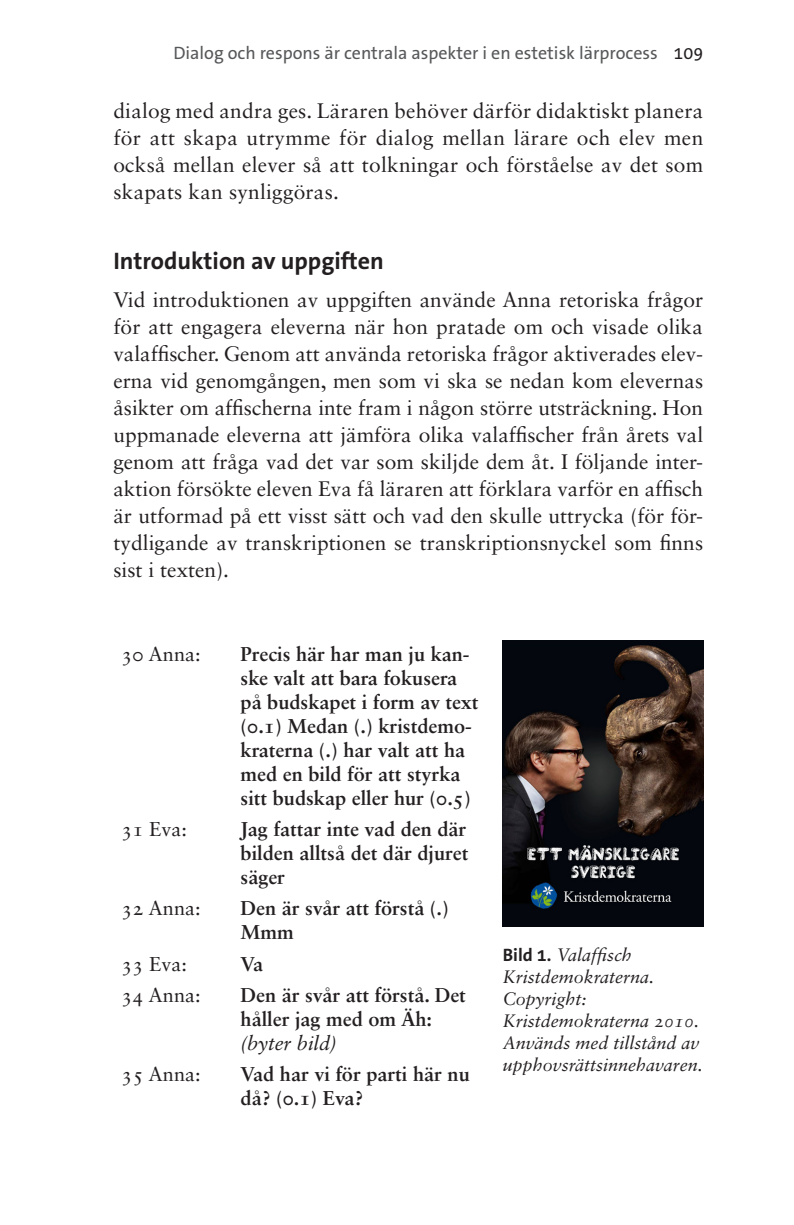
<style>
.page{position:relative;width:794px;height:1225px;background:#fff}
.page>*{position:absolute;margin:0;border:0;box-sizing:border-box;transform-origin:0 0}
.Subheading_level_2{font:700 24px "The Sans B W7";color:#231f20}
.Main_text_-_no_inden{font:21px/27px "Sabon LT Std";letter-spacing:.005em;color:#231f20;text-align:justify}
.Table_main_text_left{font:700 20px/24px "Sabon LT Std";color:#231f20}
.Table_main_text_left-2{font:20px "Sabon LT Std";color:#231f20}
.t1{font:italic 18px/22px "Sabon LT Std";color:#231f20}
.t2{font:18px "The Sans B W5 Plain";color:#57585a}
.s1{color:#231f20}
.s2{font-weight:400;font-style:italic}
.s3{font-family:"The Sans B W7";font-weight:700;font-style:normal}
</style>
<div class="page">
<img style="left:503px;top:640px;width:200px;height:286px">
<p class="t2" style="left:173px;top:41px;width:531px">Dialog och respons är centrala aspekter i en estetisk lärprocess <span class="s1">109</span></p>
<p class="Main_text_-_no_inden" style="left:113px;top:97px;width:591px">dialog med andra ges. Läraren behöver därför didaktiskt planera för att skapa utrymme för dialog mellan lärare och elev men också mellan elever så att tolkningar och förståelse av det som skapats kan synliggöras.</p>
<p class="Subheading_level_2" style="left:113px;top:246px;width:272px">Introduktion av uppgiften</p>
<p class="Main_text_-_no_inden" style="left:113px;top:286px;width:591px">Vid introduktionen av uppgiften använde Anna retoriska frågor för att engagera eleverna när hon pratade om och visade olika valaffischer. Genom att använda retoriska frågor aktiverades elev&shy;erna vid genomgången, men som vi ska se nedan kom elevernas åsikter om affischerna inte fram i någon större utsträckning. Hon uppmanade eleverna att jämföra olika valaffischer från årets val genom att fråga vad det var som skiljde dem åt. I följande inter&shy;aktion försökte eleven Eva få läraren att förklara varför en affisch är utformad på ett visst sätt och vad den skulle uttrycka (för för&shy;tydligande av transkriptionen se transkriptionsnyckel som finns sist i texten).</p>
<p class="Table_main_text_left-2" style="left:121px;top:641px;width:81px">30 Anna:</p>
<p class="Table_main_text_left" style="left:240px;top:641px;width:239px">Precis här har man ju kan&shy;ske valt att bara fokusera på budskapet i form av text (0.1) Medan (.) kristdemo&shy;kraterna (.) har valt att ha med en bild för att styrka sitt budskap eller hur (0.5)</p>
<p class="Table_main_text_left-2" style="left:121px;top:817px;width:67px">31 Eva:</p>
<p class="Table_main_text_left" style="left:240px;top:816px;width:229px;text-align:justify">Jag fattar inte vad den där bilden alltså det där djuret säger</p>
<p class="Table_main_text_left-2" style="left:121px;top:896px;width:81px">32 Anna:</p>
<p class="Table_main_text_left" style="left:240px;top:896px;width:210px">Den är svår att förstå (.)<br>Mmm</p>
<p class="Table_main_text_left-2" style="left:121px;top:951px;width:67px">33 Eva:</p>
<p class="Table_main_text_left" style="left:240px;top:951px;width:24px">Va</p>
<p class="Table_main_text_left-2" style="left:121px;top:983px;width:81px">34 Anna:</p>
<p class="Table_main_text_left" style="left:240px;top:982px;width:227px">Den är svår att förstå. Det håller jag med om Äh: <span class="s2">(byter bild)</span></p>
<p class="Table_main_text_left-2" style="left:121px;top:1062px;width:81px">35 Anna:</p>
<p class="Table_main_text_left" style="left:240px;top:1061px;width:231px">Vad har vi för parti här nu då? (0.1) Eva?</p>
<p class="t1" style="left:503px;top:943px;width:201px"><span class="s3">Bild 1.</span> Valaffisch<br>Kristdemokraterna.<br>Copyright:<br>Kristdemokraterna 2010.<br>Används med tillstånd av upphovsrättsinnehavaren.</p>
</div>
